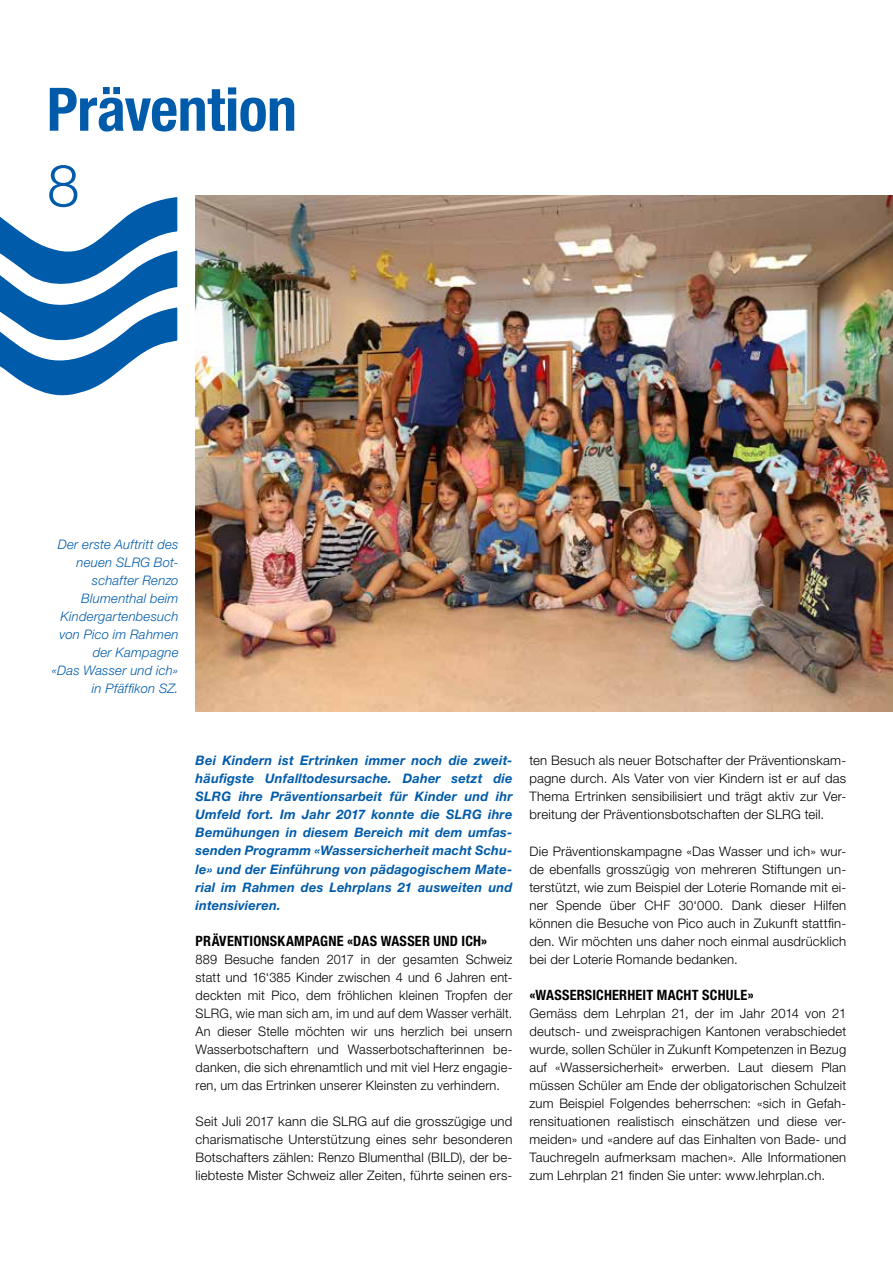
<style>
.page{position:relative;width:893px;height:1263px;background:#fff}
.page>*{position:absolute;margin:0;border:0;box-sizing:border-box;transform-origin:0 0}
.t1{font:700 condensed 60px "Helvetica Neue LT Std";letter-spacing:-.01em;color:#005baa}
.t2{font:300 58.5px "Helvetica Neue LT Std";color:#005baa}
.t3{font:700 condensed 14.25px "Helvetica Neue LT Std";letter-spacing:.015em;color:#000}
.t4{font:300 13.2px/18px "Helvetica Neue LT Std";letter-spacing:.015em;color:#000;text-align:justify}
.t5{font:italic 700 13.2px/18px "Helvetica Neue LT Std";letter-spacing:.015em;color:#005baa;text-align:justify}
.t6{font:italic 300 13.2px/18px "Helvetica Neue LT Std";letter-spacing:.015em;color:#005baa;text-align:right}
</style>
<div class="page">
<svg style="left:0;top:195px;width:203px;height:211px"></svg>
<img style="left:196px;top:196px;width:697px;height:515px">
<h1 class="t1" style="left:47px;top:73px;width:252px">Prävention</h1>
<h2 class="t2" style="left:47px;top:150px;width:34px">8</h2>
<p class="t6" style="left:52px;top:535px;width:129px">Der erste Auftritt des neuen SLRG Bot&shy;schafter Renzo<br>Blumenthal beim<br>Kindergartenbesuch von Pico im Rahmen der Kampagne<br>«Das Wasser und ich» in Pfäffikon SZ.</p>
<p class="t5" style="left:196px;top:751px;width:318px">Bei Kindern ist Ertrinken immer noch die zweit&shy;häufigste Unfalltodesursache. Daher setzt die SLRG ihre Präventionsarbeit für Kinder und ihr Umfeld fort. Im Jahr 2017 konnte die SLRG ihre Bemühungen in diesem Bereich mit dem umfas&shy;senden Programm «Wassersicherheit macht Schu&shy;le» und der Einführung von pädagogischem Mate&shy;rial im Rahmen des Lehrplans 21 ausweiten und intensivieren.</p>
<p class="t3" style="left:196px;top:932px;width:293px">PRÄVENTIONSKAMPAGNE «DAS WASSER UND ICH»</p>
<p class="t4" style="left:196px;top:950px;width:318px">889 Besuche fanden 2017 in der gesamten Schweiz statt und 16‘385 Kinder zwischen 4 und 6 Jahren ent&shy;deckten mit Pico, dem fröhlichen kleinen Tropfen der SLRG, wie man sich am, im und auf dem Wasser verhält.<br>An dieser Stelle möchten wir uns herzlich bei unsern Wasserbotschaftern und Wasserbotschafterinnen be&shy;danken, die sich ehrenamtlich und mit viel Herz engagie&shy;ren, um das Ertrinken unserer Kleinsten zu verhindern.</p>
<p class="t4" style="left:196px;top:1112px;width:318px">Seit Juli 2017 kann die SLRG auf die grosszügige und charismatische Unterstützung eines sehr besonderen Botschafters zählen: Renzo Blumenthal (BILD), der be&shy;liebteste Mister Schweiz aller Zeiten, führte seinen ers-</p>
<p class="t4" style="left:529px;top:751px;width:318px">ten Besuch als neuer Botschafter der Präventionskam&shy;pagne durch. Als Vater von vier Kindern ist er auf das Thema Ertrinken sensibilisiert und trägt aktiv zur Ver&shy;breitung der Präventionsbotschaften der SLRG teil.</p>
<p class="t4" style="left:529px;top:841px;width:318px">Die Präventionskampagne «Das Wasser und ich» wur&shy;de ebenfalls grosszügig von mehreren Stiftungen un&shy;terstützt, wie zum Beispiel der Loterie Romande mit ei&shy;ner Spende über CHF 30‘000. Dank dieser Hilfen können die Besuche von Pico auch in Zukunft stattfin&shy;den. Wir möchten uns daher noch einmal ausdrücklich bei der Loterie Romande bedanken.</p>
<p class="t3" style="left:529px;top:986px;width:226px">«WASSERSICHERHEIT MACHT SCHULE»</p>
<p class="t4" style="left:529px;top:1004px;width:318px">Gemäss dem Lehrplan 21, der im Jahr 2014 von 21 deutsch- und zweisprachigen Kantonen verabschiedet wurde, sollen Schüler in Zukunft Kompetenzen in Bezug auf «Wassersicherheit» erwerben. Laut diesem Plan müssen Schüler am Ende der obligatorischen Schulzeit zum Beispiel Folgendes beherrschen: «sich in Gefah&shy;rensituationen realistisch einschätzen und diese ver&shy;meiden» und «andere auf das Einhalten von Bade- und Tauchregeln aufmerksam machen». Alle Informationen zum Lehrplan 21 finden Sie unter: www.lehrplan.ch.</p>
</div>
